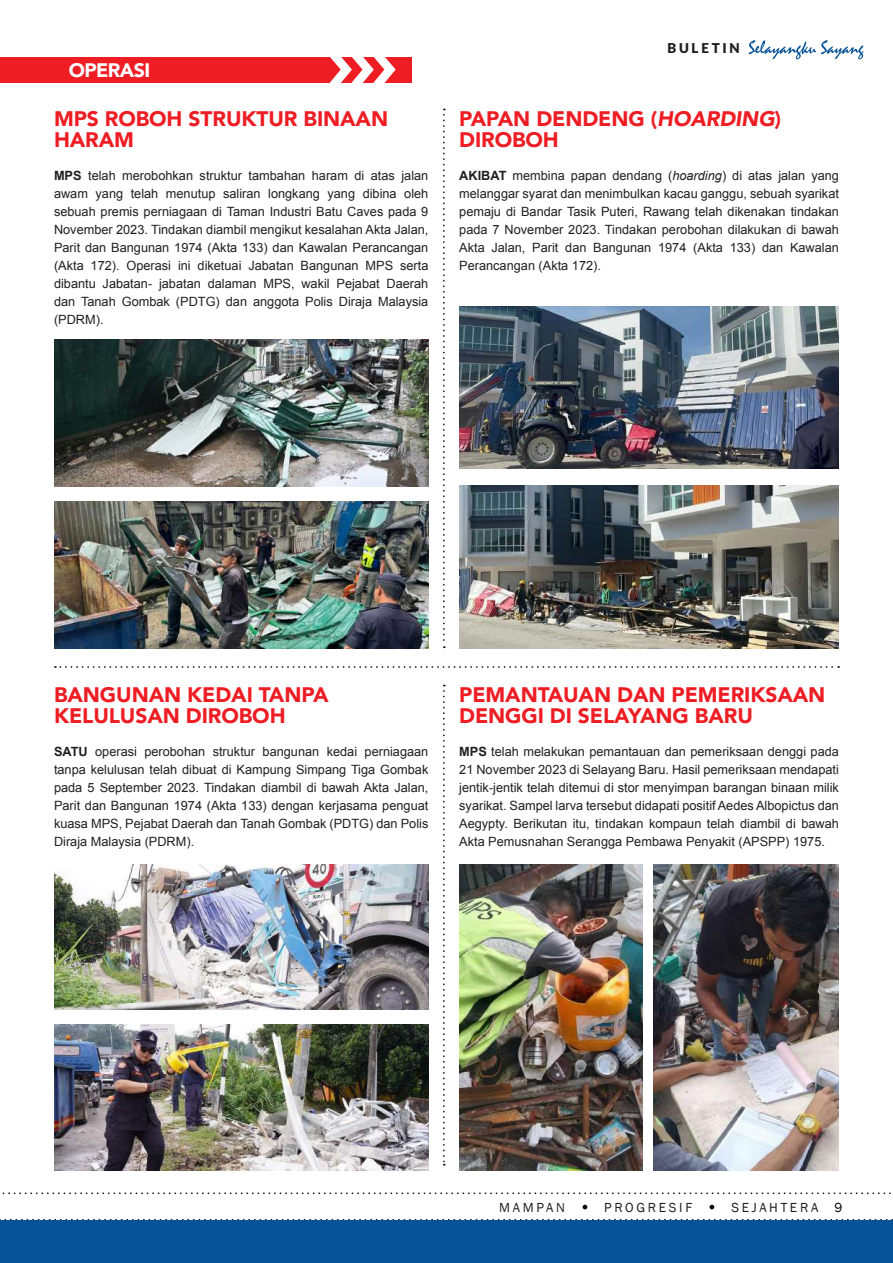
<style>
.page{position:relative;width:893px;height:1263px;background:#fff}
.page>*{position:absolute;margin:0;border:0;box-sizing:border-box;transform-origin:0 0}
.t1{font:900 21px/21px "Avenir";letter-spacing:-.005em;color:#ee1d23}
.t2{font:900 19.5px "Avenir";letter-spacing:-.03em;color:#fff}
.t3{font:13.5px "Franklin Gothic";letter-spacing:.2em;color:#231f20}
.t4{font:900 13.5px "Lato";letter-spacing:.2em;color:#231f20}
.t5{font:12.75px/18px "Arial";color:#231f20;text-align:justify}
.s1{font-weight:700}
.s2{font-style:italic}
.s3{color:#040503}
</style>
<div class="page">
<svg style="left:748px;top:40px;width:115px;height:19px"></svg>
<img style="left:54px;top:339px;width:374px;height:147px">
<img style="left:54px;top:501px;width:374px;height:147px">
<img style="left:459px;top:306px;width:380px;height:163px">
<img style="left:459px;top:485px;width:380px;height:163px">
<img style="left:54px;top:864px;width:374px;height:146px">
<img style="left:54px;top:1024px;width:374px;height:146px">
<img style="left:459px;top:864px;width:183px;height:306px">
<img style="left:653px;top:864px;width:186px;height:306px">
<svg style="left:55px;top:666px;width:784px;height:2px"></svg>
<div style="left:0;top:57px;width:411px;height:25px;background:#ee1d23"></div>
<svg style="left:324px;top:57px;width:72px;height:26px"></svg>
<svg style="left:443px;top:109px;width:2px;height:539px"></svg>
<svg style="left:443px;top:685px;width:2px;height:480px"></svg>
<svg style="left:0;top:1219px;width:893px;height:1px"></svg>
<svg style="left:2px;top:1192px;width:889px;height:2px"></svg>
<div style="left:0;top:1221px;width:893px;height:42px;background:#075397"></div>
<svg style="left:583px;top:1205px;width:4px;height:4px"></svg>
<svg style="left:709px;top:1205px;width:5px;height:4px"></svg>
<h2 class="t2" style="left:69px;top:53px;width:83px">OPERASI</h2>
<h1 class="t1" style="left:54px;top:108px;width:336px">MPS ROBOH STRUKTUR BINAAN<br>HARAM</h1>
<p class="t5" style="left:54px;top:167px;width:376px"><span class="s1">MPS</span> telah merobohkan struktur tambahan haram di atas jalan awam yang telah menutup saliran longkang yang dibina oleh sebuah premis perniagaan di Taman Industri Batu Caves pada 9<br>November 2023. Tindakan diambil mengikut kesalahan Akta Jalan, Parit dan Bangunan 1974 (Akta 133) dan Kawalan Perancangan (Akta 172). Operasi ini diketuai Jabatan Bangunan MPS serta dibantu Jabatan- jabatan dalaman MPS, wakil Pejabat Daerah dan Tanah Gombak (PDTG) dan anggota Polis Diraja Malaysia (PDRM).</p>
<p class="t4" style="left:668px;top:40px;width:74px">BULETIN</p>
<h1 class="t1" style="left:459px;top:108px;width:323px">PAPAN DENDENG (<span class="s2">HOARDING</span>)<br>DIROBOH</h1>
<p class="t5" style="left:459px;top:167px;width:381px"><span class="s1">AKIBAT</span> membina papan dendang (<span class="s2">hoarding</span>) di atas jalan yang melanggar syarat dan menimbulkan kacau ganggu, sebuah syarikat pemaju di Bandar Tasik Puteri, Rawang telah dikenakan tindakan pada 7 November 2023. Tindakan perobohan dilakukan di bawah Akta Jalan, Parit dan Bangunan 1974 (Akta 133) dan Kawalan Perancangan (Akta 172).</p>
<h1 class="t1" style="left:54px;top:683px;width:276px">BANGUNAN KEDAI TANPA<br>KELULUSAN DIROBOH</h1>
<p class="t5" style="left:54px;top:743px;width:376px"><span class="s1">SATU</span> operasi perobohan struktur bangunan kedai perniagaan tanpa kelulusan telah dibuat di Kampung Simpang Tiga Gombak pada 5 September 2023. Tindakan diambil di bawah Akta Jalan, Parit dan Bangunan 1974 (Akta 133) dengan kerjasama penguat kuasa MPS, Pejabat Daerah dan Tanah Gombak (PDTG) dan Polis Diraja Malaysia (PDRM).</p>
<h1 class="t1" style="left:459px;top:684px;width:368px">PEMANTAUAN DAN PEMERIKSAAN<br>DENGGI DI SELAYANG BARU</h1>
<p class="t5" style="left:459px;top:743px;width:381px"><span class="s1">MPS</span> telah melakukan pemantauan dan pemeriksaan denggi pada 21 November 2023 di Selayang Baru. Hasil pemeriksaan mendapati jentik-jentik telah ditemui di stor menyimpan barangan binaan milik syarikat. Sampel larva tersebut didapati positif Aedes Albopictus dan Aegypty. Berikutan itu, tindakan kompaun telah diambil di bawah Akta Pemusnahan Serangga Pembawa Penyakit (APSPP) 1975.</p>
<p class="t3" style="left:499px;top:1199px;width:67px">MAMPAN</p>
<p class="t3" style="left:604px;top:1199px;width:90px">PROGRESIF</p>
<p class="t3" style="left:731px;top:1199px;width:113px">SEJAHTERA <span class="s3">9</span></p>
</div>
